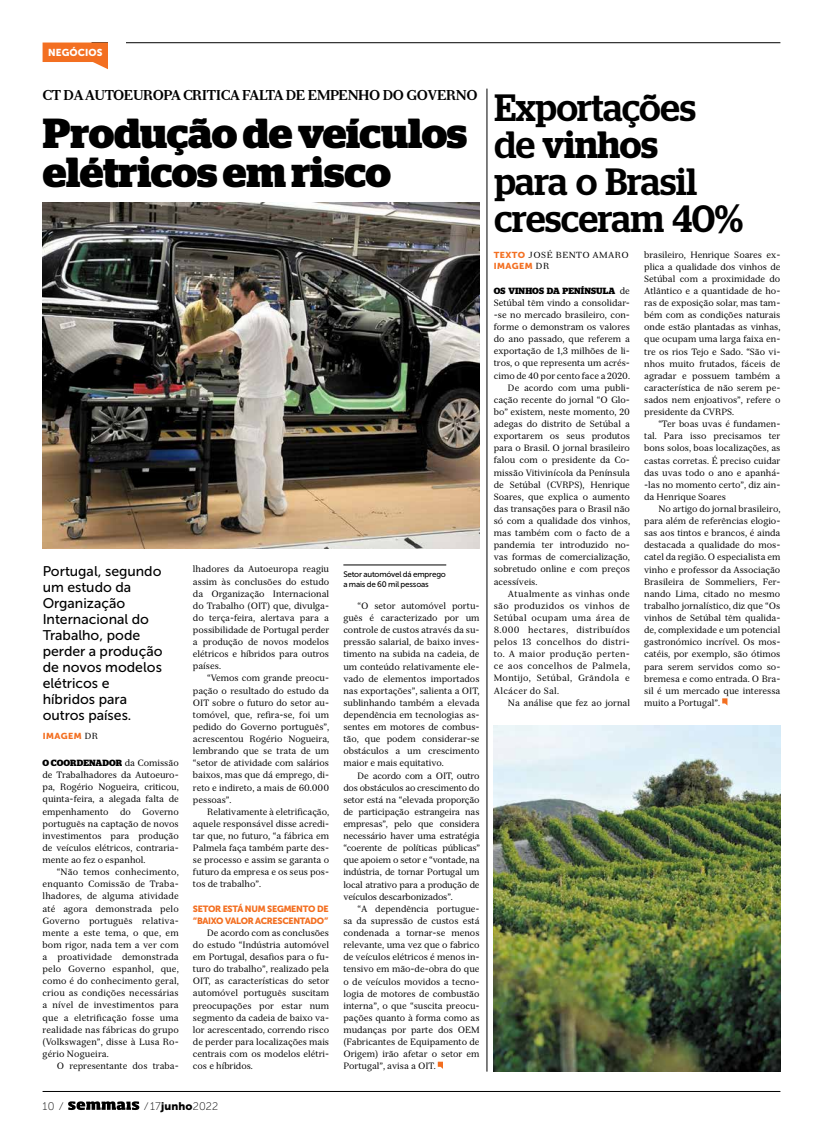
<style>
.page{position:relative;width:823px;height:1134px;background:#fff}
.page>*{position:absolute;margin:0;border:0;box-sizing:border-box;transform-origin:0 0}
.t1{font:700 42px/39px "Stag";letter-spacing:-.01em;color:#000}
.t2{font:500 38px/37px "Stag";letter-spacing:-.01em;color:#000;scale:.96 1}
.t3{font:14px/16px "Museo Sans Cyrl 500";color:#000}
.t4{font:700 14px "Serif 12 Beta";letter-spacing:-.03em;color:#000}
.t5{font:11px "Museo Sans Cyrl 100";letter-spacing:.015em;color:#000}
.t6{font:10px "Museo Sans Cyrl 900";letter-spacing:.01em;color:#fff}
.t7{font:9px/12.1px "Serif 12 Beta";letter-spacing:-.005em;color:#000;text-align:justify}
.t8{font:9px "Serif 12 Beta";letter-spacing:.03em;color:#000}
.t9{font:9px/12.1px "Museo Sans Cyrl 900";letter-spacing:-.03em;color:#f36f21}
.t10{font:700 9px "Stag";letter-spacing:.015em;color:#000}
.t11{font:8.6px "Serif 12 Beta";letter-spacing:.05em;color:#000;scale:1.04 1}
.t12{font:8.6px "Museo Sans Cyrl 900";letter-spacing:.05em;color:#f36f21;scale:1.04 1}
.t13{font:8px/10px "Museo Sans Cyrl 500";letter-spacing:-.025em;color:#000}
.s1{font-family:"Serif 12 Beta";color:#000}
.s2{font-family:"Serif 12 Beta";font-weight:400}
.s3{font-family:"Museo Sans Cyrl 900"}
.s4{font-weight:600}
.s5{font-family:"Museo Sans Cyrl 900";color:#f36f21}
</style>
<div class="page">
<svg style="left:68px;top:1101px;width:71px;height:9px"></svg>
<hr style="left:43px;top:1091px;width:737px;height:1px;background:#000">
<img style="left:43px;top:202px;width:436px;height:346px">
<img style="left:493px;top:726px;width:287px;height:345px">
<hr style="left:91px;top:43px;width:689px;height:1px;background:#000">
<svg style="left:43px;top:43px;width:65px;height:26px"></svg>
<div style="left:108px;top:42px;width:17px;height:27px;background:#fff"></div>
<svg style="left:437px;top:1062px;width:5px;height:6px"></svg>
<svg style="left:722px;top:698px;width:5px;height:7px"></svg>
<hr style="left:343px;top:565px;width:103px;height:1px;background:#000">
<hr style="left:486px;top:89px;width:1px;height:982px;background:#000">
<p class="t6" style="left:48px;top:47px;width:56px">NEGÓCIOS</p>
<h3 class="t4" style="left:43px;top:87px;width:436px">CT DA AUTOEUROPA CRITICA FALTA DE EMPENHO DO GOVERNO</h3>
<h1 class="t1" style="left:43px;top:114px;width:426px">Produção de veículos elétricos em risco</h1>
<h3 class="t3" style="left:43px;top:563px;width:121px">Portugal, segundo um estudo da<br>Organização<br>Internacional do<br>Trabalho, pode perder a produção de novos modelos elétricos e híbridos para outros países.</h3>
<p class="t12" style="left:43px;top:731px;width:55px">IMAGEM <span class="s1">DR</span></p>
<p class="t10" style="left:43px;top:758px;width:137px">O COORDENADOR <span class="s2">da Comissão</span></p>
<p class="t7" style="left:43px;top:769px;width:138px">de Trabalhadores da Autoeuro&shy;pa, Rogério Nogueira, criticou, quinta-feira, a alegada falta de empenhamento</p>
<p class="t7" style="left:120px;top:805px;width:12px">do</p>
<p class="t7" style="left:43px;top:805px;width:138px;text-indent:100px">Governo português na captação de novos investimentos para produção de veículos elétricos, contraria&shy;mente ao fez o espanhol.</p>
<p class="t7" style="left:43px;top:866px;width:138px;text-indent:14px">“Não temos conhecimento, enquanto Comissão de Traba&shy;lhadores, de alguma atividade até agora demonstrada pelo Governo português relativa&shy;mente a este tema, o que, em bom rigor, nada tem a ver com a proatividade demonstrada pelo Governo espanhol, que, como é do conhecimento geral, criou as condições necessárias a nível de investimentos para que a eletrificação fosse uma realidade nas fábricas do grupo (Volkswagen”, disse à Lusa Ro&shy;gério Nogueira.</p>
<p class="t7" style="left:57px;top:1060px;width:123px">O representante dos traba-</p>
<p class="t7" style="left:193px;top:563px;width:138px">lhadores da Autoeuropa reagiu assim às conclusões do estudo da Organização Internacional do Trabalho (OIT) que, divulga&shy;do terça-feira, alertava para a possibilidade de Portugal perder a produção de novos modelos elétricos e híbridos para outros países.</p>
<p class="t7" style="left:193px;top:672px;width:138px;text-indent:14px">“Vemos com grande preocu&shy;pação o resultado do estudo da OIT sobre o futuro do setor au&shy;tomóvel, que, refira-se, foi um pedido do Governo português”, acrescentou Rogério Nogueira, lembrando que se trata de um “setor de atividade com salários baixos, mas que dá emprego, di&shy;reto e indireto, a mais de 60.000 pessoas”.</p>
<p class="t7" style="left:193px;top:805px;width:138px;text-indent:14px">Relativamente à eletrificação, aquele responsável disse acredi&shy;tar que, no futuro, “a fábrica em Palmela faça também parte des&shy;se processo e assim se garanta o futuro da empresa e os seus pos&shy;tos de trabalho”.</p>
<p class="t9" style="left:193px;top:902px;width:137px">SETOR ESTÁ NUM SEGMENTO DE “BAIXO VALOR ACRESCENTADO”</p>
<p class="t7" style="left:193px;top:927px;width:138px;text-indent:14px">De acordo com as conclusões do estudo “Indústria automóvel em Portugal, desafios para o fu&shy;turo do trabalho”, realizado pela OIT, as características do setor automóvel português suscitam preocupações por estar num segmento da cadeia de baixo va&shy;lor acrescentado, correndo risco de perder para localizações mais centrais com os modelos elétri&shy;cos e híbridos.</p>
<p class="t5" style="left:43px;top:1100px;width:21px">10 ⁄</p>
<p class="t5" style="left:145px;top:1100px;width:74px">⁄ 17<span class="s3">junho</span>2022</p>
<p class="t13" style="left:343px;top:569px;width:104px">Setor automóvel dá emprego a mais de 60 mil pessoas</p>
<p class="t7" style="left:343px;top:600px;width:138px;text-indent:14px">“O setor automóvel portu&shy;guês é caracterizado por um controle de custos através da su&shy;pressão salarial, de baixo inves&shy;timento na subida na cadeia, de um conteúdo relativamente ele&shy;vado de elementos importados nas exportações”, salienta a OIT, sublinhando também a elevada dependência em tecnologias as&shy;sentes em motores de combus&shy;tão, que podem considerar-se obstáculos a um crescimento maior e mais equitativo.</p>
<p class="t7" style="left:343px;top:769px;width:138px;text-indent:14px">De acordo com a OIT, outro dos obstáculos ao crescimento do setor está na “elevada proporção de participação estrangeira nas empresas”, pelo que considera necessário haver uma estratégia “coerente de políticas públicas” que apoiem o setor e “vontade, na indústria, de tornar Portugal um local atrativo para a produção de veículos descarbonizados”.</p>
<p class="t7" style="left:343px;top:903px;width:138px;text-indent:14px">“A dependência portugue&shy;sa da supressão de custos está condenada a tornar-se menos relevante, uma vez que o fabrico de veículos elétricos é menos in&shy;tensivo em mão-de-obra do que o de veículos movidos a tecno&shy;logia de motores de combustão interna”, o que “suscita preocu&shy;pações quanto à forma como as mudanças por parte dos OEM (Fabricantes de Equipamento de Origem) irão afetar o setor em Portugal”, avisa a OIT.</p>
<h2 class="t2" style="left:494px;top:89px;width:260px">Exportações de <span class="s4">vinhos<br></span>para o Brasil cresceram 40%</h2>
<p class="t11" style="left:493px;top:250px;width:131px"><span class="s5">TEXTO</span> JOSÉ BENTO AMARO</p>
<p class="t12" style="left:493px;top:262px;width:55px">IMAGEM <span class="s1">DR</span></p>
<p class="t10" style="left:493px;top:285px;width:137px">OS VINHOS DA PENÍNSULA <span class="s2">de</span></p>
<p class="t7" style="left:493px;top:297px;width:138px">Setúbal têm vindo a consolidar-</p>
<p class="t7" style="left:493px;top:309px;width:138px">-se no mercado brasileiro, con-</p>
<p class="t7" style="left:493px;top:321px;width:138px">forme o demonstram os valores</p>
<p class="t7" style="left:493px;top:333px;width:138px">do ano passado, que referem a</p>
<p class="t7" style="left:493px;top:345px;width:138px">exportação de 1,3 milhões de li-</p>
<p class="t7" style="left:493px;top:357px;width:138px">tros, o que representa um acrés-</p>
<p class="t7" style="left:493px;top:369px;width:138px">cimo de 40 por cento face a 2020.</p>
<p class="t7" style="left:507px;top:381px;width:123px">De acordo com uma publi-</p>
<p class="t7" style="left:493px;top:394px;width:138px">cação recente do jornal “O Glo-</p>
<p class="t7" style="left:493px;top:406px;width:138px">bo” existem, neste momento, 20</p>
<p class="t7" style="left:493px;top:418px;width:138px">adegas do distrito de Setúbal a</p>
<p class="t7" style="left:493px;top:430px;width:138px">exportarem os seus produtos</p>
<p class="t7" style="left:493px;top:442px;width:138px">para o Brasil. O jornal brasileiro</p>
<p class="t7" style="left:493px;top:454px;width:138px">falou com o presidente da Co-</p>
<p class="t7" style="left:493px;top:466px;width:138px">missão Vitivinícola da Península</p>
<p class="t7" style="left:493px;top:478px;width:138px">de Setúbal (CVRPS), Henrique</p>
<p class="t7" style="left:493px;top:491px;width:138px">Soares, que explica o aumento</p>
<p class="t7" style="left:493px;top:503px;width:138px">das transações para o Brasil não</p>
<p class="t7" style="left:493px;top:515px;width:138px">só com a qualidade dos vinhos,</p>
<p class="t7" style="left:493px;top:527px;width:138px">mas também com o facto de a</p>
<p class="t7" style="left:493px;top:539px;width:138px">pandemia ter introduzido no-</p>
<p class="t7" style="left:493px;top:551px;width:138px">vas formas de comercialização,</p>
<p class="t7" style="left:493px;top:563px;width:138px">sobretudo online e com preços</p>
<p class="t7" style="left:493px;top:575px;width:45px">acessíveis.</p>
<p class="t8" style="left:507px;top:588px;width:123px">Atualmente as vinhas onde</p>
<p class="t8" style="left:493px;top:600px;width:138px">são produzidos os vinhos de</p>
<p class="t8" style="left:493px;top:612px;width:138px">Setúbal ocupam uma área de</p>
<p class="t8" style="left:493px;top:624px;width:138px">8.000 hectares, distribuídos</p>
<p class="t8" style="left:493px;top:636px;width:138px">pelos 13 concelhos do distri-</p>
<p class="t8" style="left:493px;top:649px;width:138px">to. A maior produção perten-</p>
<p class="t8" style="left:493px;top:661px;width:138px">ce aos concelhos de Palmela,</p>
<p class="t8" style="left:493px;top:673px;width:138px">Montijo, Setúbal, Grândola e</p>
<p class="t8" style="left:493px;top:685px;width:67px">Alcácer do Sal.</p>
<p class="t7" style="left:507px;top:696px;width:123px">Na análise que fez ao jornal</p>
<p class="t7" style="left:643px;top:248px;width:138px">brasileiro, Henrique Soares ex&shy;plica a qualidade dos vinhos de Setúbal com a proximidade do Atlântico e a quantidade de ho&shy;ras de exposição solar, mas tam&shy;bém com as condições naturais onde estão plantadas as vinhas, que ocupam uma larga faixa en&shy;tre os rios Tejo e Sado. “São vi&shy;nhos muito frutados, fáceis de agradar e possuem também a característica de não serem pe&shy;sados nem enjoativos”, refere o presidente da CVRPS.</p>
<p class="t7" style="left:643px;top:418px;width:138px;text-indent:14px">“Ter boas uvas é fundamen&shy;tal. Para isso precisamos ter bons solos, boas localizações, as castas corretas. É preciso cuidar das uvas todo o ano e apanhá--las no momento certo”, diz ain&shy;da Henrique Soares</p>
<p class="t7" style="left:643px;top:503px;width:138px;text-indent:14px">No artigo do jornal brasileiro, para além de referências elogio&shy;sas aos tintos e brancos, é ainda destacada a qualidade do mos&shy;catel da região. O especialista em vinho e professor da Associação Brasileira de Sommeliers, Fer&shy;nando Lima, citado no mesmo trabalho jornalístico, diz que “Os vinhos de Setúbal têm qualida&shy;de, complexidade e um potencial gastronómico incrível. Os mos&shy;catéis, por exemplo, são ótimos para serem servidos como so&shy;bremesa e como entrada. O Bra&shy;sil é um mercado que interessa muito a Portugal”.</p>
</div>
